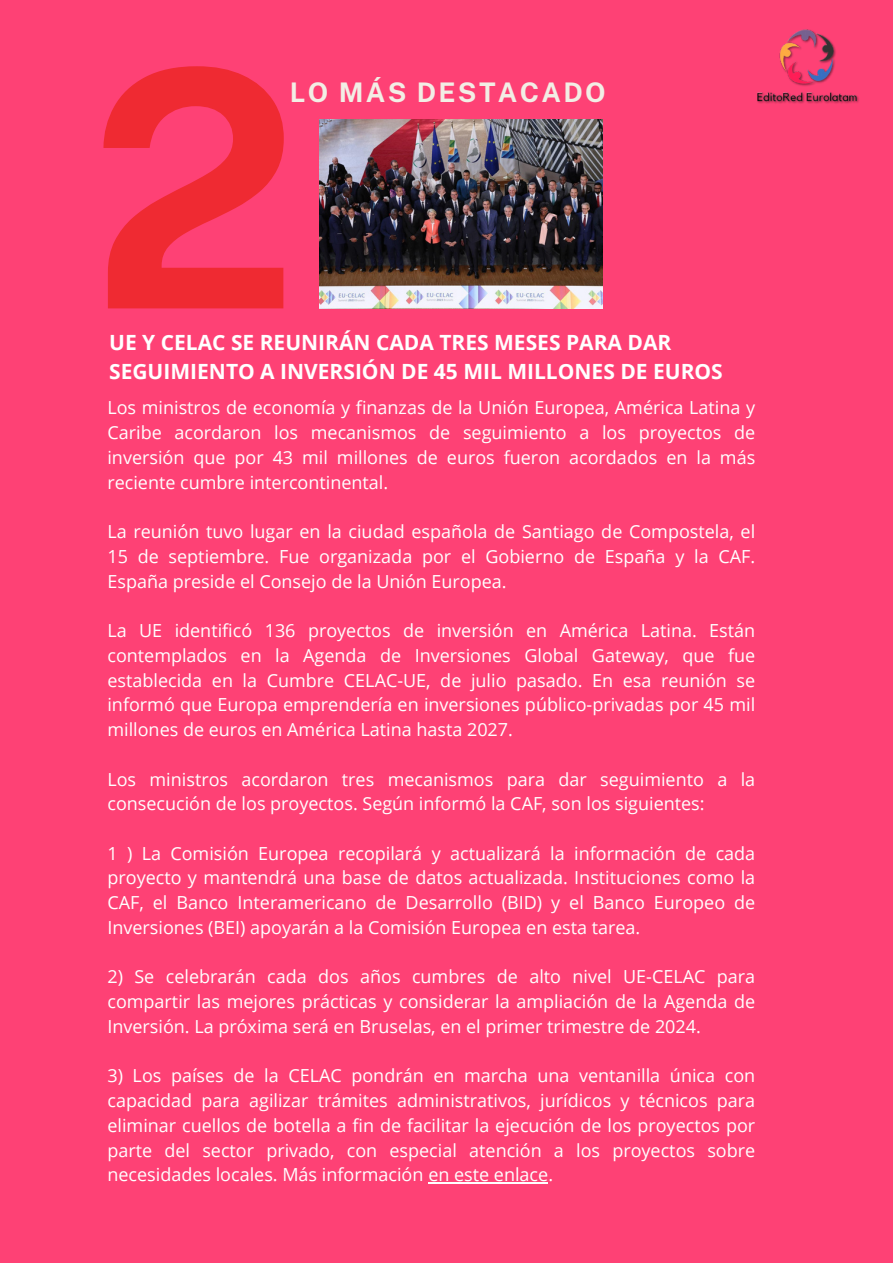
<style>
.page{position:relative;width:893px;height:1264px;background:#fff}
.page>*{position:absolute;margin:0;border:0;box-sizing:border-box;transform-origin:0 0}
.t1{font:700 330.3px "Public Sans";color:#ef2a32}
.t2{font:700 27px "Public Sans";letter-spacing:.085em;color:#f2eee5}
.t3{font:700 21px/29.2px "Open Sans";color:#fff}
.t4{font:18px/24.8px "Open Sans";color:#fff;text-align:justify}
</style>
<div class="page">
<div style="left:0;top:0;width:892px;height:1262px;background:#fe4175"></div>
<img style="left:757px;top:29px;width:102px;height:75px">
<img style="left:320px;top:119px;width:282px;height:189px">
<hr style="left:428px;top:1182px;width:120px;height:1px;background:#fff">
<p class="t1" style="left:89px;top:-6px;width:211px">2</p>
<p class="t2" style="left:290px;top:76px;width:317px">LO MÁS DESTACADO</p>
<p class="t3" style="left:109px;top:327px;width:615px">UE Y CELAC SE REUNIRÁN CADA TRES MESES PARA DAR<br>SEGUIMIENTO A INVERSIÓN DE 45 MIL MILLONES DE EUROS</p>
<p class="t4" style="left:107px;top:395px;width:649px">Los ministros de economía y finanzas de la Unión Europea, América Latina y Caribe acordaron los mecanismos de seguimiento a los proyectos de inversión que por 43 mil millones de euros fueron acordados en la más reciente cumbre intercontinental.</p>
<p class="t4" style="left:107px;top:518px;width:649px">La reunión tuvo lugar en la ciudad española de Santiago de Compostela, el 15 de septiembre. Fue organizada por el Gobierno de España y la CAF.<br>España preside el Consejo de la Unión Europea.</p>
<p class="t4" style="left:107px;top:617px;width:649px">La UE identificó 136 proyectos de inversión en América Latina. Están contemplados en la Agenda de Inversiones Global Gateway, que fue establecida en la Cumbre CELAC-UE, de julio pasado. En esa reunión se informó que Europa emprendería en inversiones público-privadas por 45 mil millones de euros en América Latina hasta 2027.</p>
<p class="t4" style="left:107px;top:766px;width:649px">Los ministros acordaron tres mecanismos para dar seguimiento a la consecución de los proyectos. Según informó la CAF, son los siguientes:</p>
<p class="t4" style="left:107px;top:840px;width:649px">1 ) La Comisión Europea recopilará y actualizará la información de cada proyecto y mantendrá una base de datos actualizada. Instituciones como la CAF, el Banco Interamericano de Desarrollo (BID) y el Banco Europeo de Inversiones (BEI) apoyarán a la Comisión Europea en esta tarea.</p>
<p class="t4" style="left:107px;top:964px;width:649px">2) Se celebrarán cada dos años cumbres de alto nivel UE-CELAC para compartir las mejores prácticas y considerar la ampliación de la Agenda de Inversión. La próxima será en Bruselas, en el primer trimestre de 2024.</p>
<p class="t4" style="left:107px;top:1063px;width:649px">3) Los países de la CELAC pondrán en marcha una ventanilla única con capacidad para agilizar trámites administrativos, jurídicos y técnicos para eliminar cuellos de botella a fin de facilitar la ejecución de los proyectos por parte del sector privado, con especial atención a los proyectos sobre necesidades locales. Más información en este enlace.</p>
</div>
